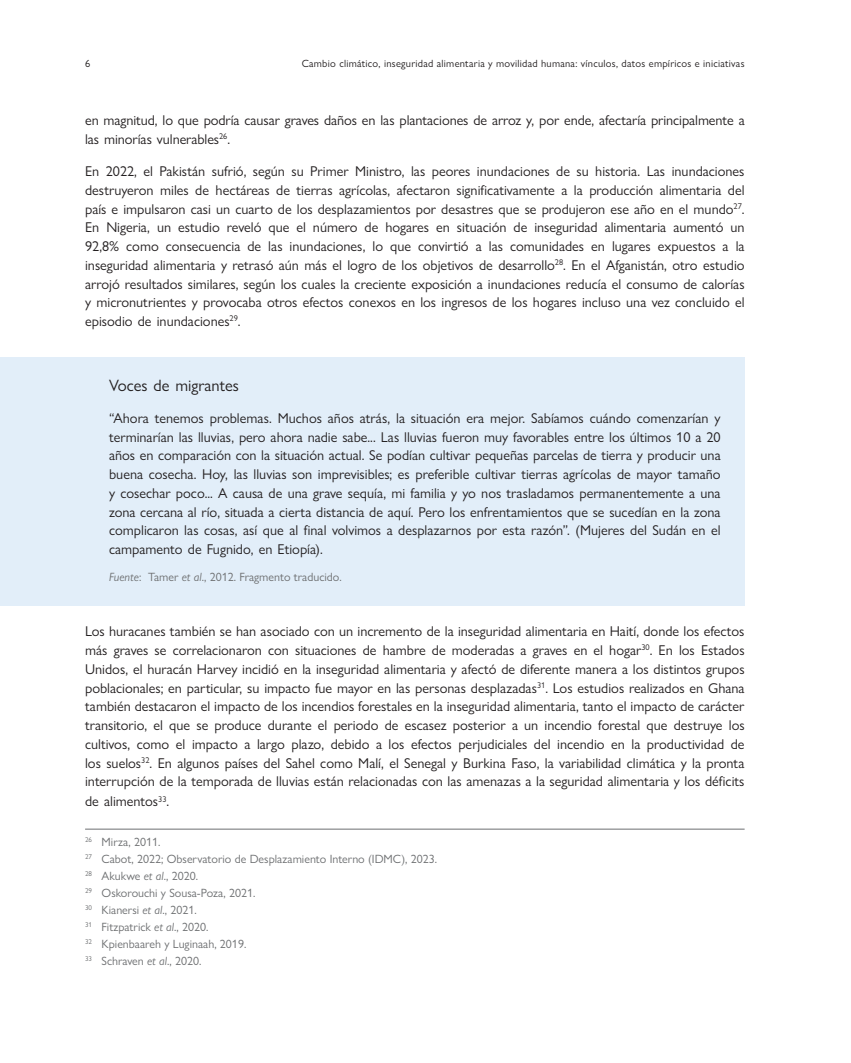
<style>
.page{position:relative;width:851px;height:1063px;background:#fff}
.page>*{position:absolute;margin:0;border:0;box-sizing:border-box;transform-origin:0 0}
.Text_box_title_L{font:16.5px "Gill Sans Nova";color:#231f20}
.Body_text{font:14.25px/18.8px "Gill Sans Nova";color:#231f20;text-align:justify}
.Text_box_body_L{font:14.25px/18.8px "Gill Sans Nova";color:#231f20;text-align:justify}
.Footnote{font:12px "Gill Sans Nova";color:#6d6f71}
.Text_box_footnote_L{font:12px "Gill Sans Nova";color:#6d6f71}
.t1{font:10.5px "Gill Sans Nova";letter-spacing:.025em;color:#231f20}
.s1{font-style:italic}
</style>
<div class="page">
<div style="left:0;top:357px;width:744px;height:59px;background:#e2eef9"></div>
<div style="left:0;top:391px;width:744px;height:188px;background:#e2eef9"></div>
<div style="left:0;top:551px;width:744px;height:55px;background:#e2eef9"></div>
<hr style="left:85px;top:829px;width:659px;height:1px;background:#6d6f71">
<p class="t1" style="left:85px;top:57px;width:7px">6</p>
<p class="t1" style="left:301px;top:57px;width:444px">Cambio climático, inseguridad alimentaria y movilidad humana: vínculos, datos empíricos e iniciativas</p>
<p class="Body_text" style="left:85px;top:111px;width:661px">en magnitud, lo que podría causar graves daños en las plantaciones de arroz y, por ende, afectaría principalmente a las minorías vulnerables<sup>26</sup>.</p>
<p class="Body_text" style="left:85px;top:162px;width:661px">En 2022, el Pakistán sufrió, según su Primer Ministro, las peores inundaciones de su historia. Las inundaciones destruyeron miles de hectáreas de tierras agrícolas, afectaron significativamente a la producción alimentaria del país e impulsaron casi un cuarto de los desplazamientos por desastres que se produjeron ese año en el mundo<sup>27</sup>.<br>En Nigeria, un estudio reveló que el número de hogares en situación de inseguridad alimentaria aumentó un 92,8% como consecuencia de las inundaciones, lo que convirtió a las comunidades en lugares expuestos a la inseguridad alimentaria y retrasó aún más el logro de los objetivos de desarrollo<sup>28</sup>. En el Afganistán, otro estudio arrojó resultados similares, según los cuales la creciente exposición a inundaciones reducía el consumo de calorías y micronutrientes y provocaba otros efectos conexos en los ingresos de los hogares incluso una vez concluido el episodio de inundaciones<sup>29</sup>.</p>
<p class="Text_box_title_L" style="left:109px;top:375px;width:131px">Voces de migrantes</p>
<p class="Text_box_body_L" style="left:109px;top:409px;width:613px">“Ahora tenemos problemas. Muchos años atrás, la situación era mejor. Sabíamos cuándo comenzarían y terminarían las lluvias, pero ahora nadie sabe... Las lluvias fueron muy favorables entre los últimos 10 a 20 años en comparación con la situación actual. Se podían cultivar pequeñas parcelas de tierra y producir una buena cosecha. Hoy, las lluvias son imprevisibles; es preferible cultivar tierras agrícolas de mayor tamaño y cosechar poco... A causa de una grave sequía, mi familia y yo nos trasladamos permanentemente a una zona cercana al río, situada a cierta distancia de aquí. Pero los enfrentamientos que se sucedían en la zona complicaron las cosas, así que al final volvimos a desplazarnos por esta razón”. (Mujeres del Sudán en el campamento de Fugnido, en Etiopía).</p>
<p class="Text_box_footnote_L" style="left:109px;top:570px;width:234px"><span class="s1">Fuente</span>: Tamer <span class="s1">et al</span>., 2012. Fragmento traducido.</p>
<p class="Body_text" style="left:85px;top:622px;width:661px">Los huracanes también se han asociado con un incremento de la inseguridad alimentaria en Haití, donde los efectos más graves se correlacionaron con situaciones de hambre de moderadas a graves en el hogar<sup>30</sup>. En los Estados Unidos, el huracán Harvey incidió en la inseguridad alimentaria y afectó de diferente manera a los distintos grupos poblacionales; en particular, su impacto fue mayor en las personas desplazadas<sup>31</sup>. Los estudios realizados en Ghana también destacaron el impacto de los incendios forestales en la inseguridad alimentaria, tanto el impacto de carácter transitorio, el que se produce durante el periodo de escasez posterior a un incendio forestal que destruye los cultivos, como el impacto a largo plazo, debido a los efectos perjudiciales del incendio en la productividad de los suelos<sup>32</sup>. En algunos países del Sahel como Malí, el Senegal y Burkina Faso, la variabilidad climática y la pronta interrupción de la temporada de lluvias están relacionadas con las amenazas a la seguridad alimentaria y los déficits de alimentos<sup>33</sup>.</p>
<p class="Footnote" style="left:85px;top:835px;width:77px"><sup>26</sup> Mirza, 2011.</p>
<p class="Footnote" style="left:85px;top:852px;width:353px"><sup>27</sup> Cabot, 2022; Observatorio de Desplazamiento Interno (IDMC), 2023.</p>
<p class="Footnote" style="left:85px;top:869px;width:114px"><sup>28</sup> Akukwe <span class="s1">et al</span>., 2020.</p>
<p class="Footnote" style="left:85px;top:886px;width:172px"><sup>29</sup> Oskorouchi y Sousa‐Poza, 2021.</p>
<p class="Footnote" style="left:85px;top:903px;width:113px"><sup>30</sup> Kianersi <span class="s1">et al</span>., 2021.</p>
<p class="Footnote" style="left:85px;top:920px;width:125px"><sup>31</sup> Fitzpatrick <span class="s1">et al</span>., 2020.</p>
<p class="Footnote" style="left:85px;top:937px;width:163px"><sup>32</sup> Kpienbaareh y Luginaah, 2019.</p>
<p class="Footnote" style="left:85px;top:954px;width:118px"><sup>33</sup> Schraven <span class="s1">et al</span>., 2020.</p>
</div>
